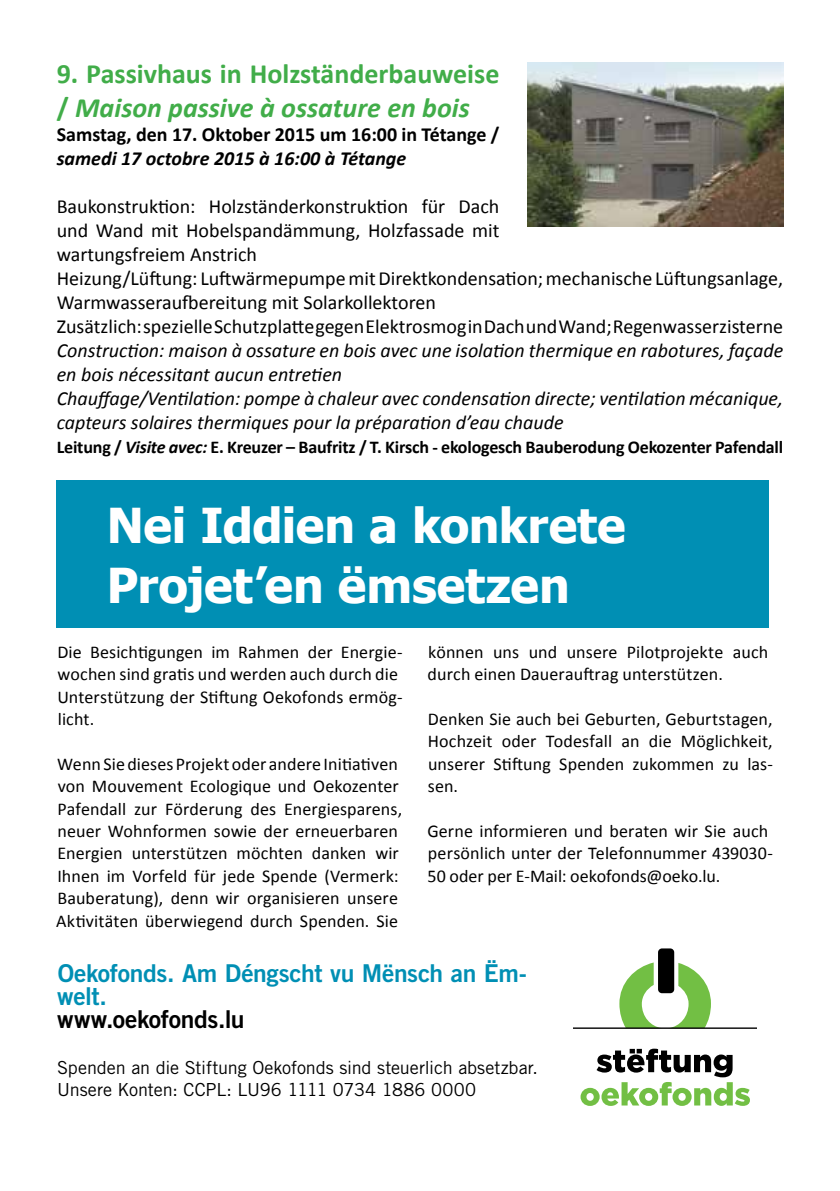
<style>
.page{position:relative;width:840px;height:1191px;background:#fff}
.page>*{position:absolute;margin:0;border:0;box-sizing:border-box;transform-origin:0 0}
.t1{font:700 48px/60px "Tahoma";letter-spacing:-.005em;color:#fff}
.t2{font:700 28px/33.6px "Calibri";color:#41ad49}
.t3{font:24.6px/23px "Trade Gothic LT Std Bd 2";letter-spacing:-.015em;color:#008fb4}
.t4{font:24.6px "Trade Gothic LT Std Bd 2";letter-spacing:-.015em;color:#000}
.t5{font:20px/24px "Calibri";color:#000}
.t6{font:italic 20px/24px "Calibri";color:#000}
.t7{font:700 20px "Calibri";color:#000}
.t8{font:italic 700 20px "Calibri";color:#000}
.t9{font:18px/22.4px "Calibri";letter-spacing:.005em;color:#000}
.t10{font:18px/22.4px "Trade Gothic LT Std";letter-spacing:-.005em;color:#000}
.t11{font:700 18px "Calibri";letter-spacing:-.01em;color:#000}
.s1{font-style:italic}
</style>
<div class="page">
<svg style="left:782px;top:82px;width:2px;height:92px"></svg>
<img style="left:527px;top:62px;width:255px;height:164px">
<div style="left:57px;top:480px;width:711px;height:147px;background:#008fb4"></div>
<div style="left:657px;top:948px;width:16px;height:45px;background:#000;border-radius:4px"></div>
<svg style="left:668px;top:963px;width:42px;height:64px"></svg>
<svg style="left:619px;top:962px;width:42px;height:65px"></svg>
<svg style="left:580px;top:1048px;width:169px;height:58px"></svg>
<hr style="left:573px;top:1027px;width:183px;height:1px;background:#000">
<h2 class="t2" style="left:57px;top:57px;width:444px">9. Passivhaus in Holzständerbauweise / <span class="s1">Maison passive à ossature en bois</span></h2>
<p class="t7" style="left:57px;top:122px;width:444px">Samstag, den 17. Oktober 2015 um 16:00 in Tétange /</p>
<p class="t8" style="left:57px;top:146px;width:351px">samedi 17 octobre 2015 à 16:00 à Tétange</p>
<p class="t5" style="left:57px;top:194px;width:727px">Baukonstruktion: Holzständerkonstruktion für Dach<br>und Wand mit Hobelspandämmung, Holzfassade mit<br>wartungsfreiem Anstrich<br>Heizung/Lüftung: Luftwärmepumpe mit Direktkondensation; mechanische Lüftungsanlage, Warmwasseraufbereitung mit Solarkollektoren<br>Zusätzlich: spezielle Schutzplatte gegen Elektrosmog in Dach und Wand; Regenwasserzisterne</p>
<p class="t6" style="left:57px;top:338px;width:727px">Construction: maison à ossature en bois avec une isolation thermique en rabotures, façade en bois nécessitant aucun entretien<br>Chauffage/Ventilation: pompe à chaleur avec condensation directe; ventilation mécanique, capteurs solaires thermiques pour la préparation d’eau chaude</p>
<p class="t11" style="left:57px;top:435px;width:727px">Leitung / <span class="s1">Visite avec:</span> E. Kreuzer – Baufritz / T. Kirsch - ekologesch Bauberodung Oekozenter Pafendall</p>
<h1 class="t1" style="left:107px;top:493px;width:520px">Nei Iddien a konkrete<br>Projet’en ëmsetzen</h1>
<p class="t9" style="left:57px;top:641px;width:346px">Die Besichtigungen im Rahmen der Energie&shy;wochen sind gratis und werden auch durch die Unterstützung der Stiftung Oekofonds ermög&shy;licht.</p>
<p class="t9" style="left:56px;top:752px;width:347px">Wenn Sie dieses Projekt oder andere Initiativen von Mouvement Ecologique und Oekozenter Pafendall zur Förderung des Energiesparens, neuer Wohnformen sowie der erneuerbaren Energien unterstützen möchten danken wir Ihnen im Vorfeld für jede Spende (Vermerk:<br>Bauberatung), denn wir organisieren unsere Aktivitäten überwiegend durch Spenden. Sie</p>
<p class="t9" style="left:427px;top:640px;width:342px">können uns und unsere Pilotprojekte auch durch einen Dauerauftrag unterstützen.</p>
<p class="t9" style="left:427px;top:708px;width:346px;text-align:justify">Denken Sie auch bei Geburten, Geburtstagen, Hochzeit oder Todesfall an die Möglichkeit, unserer Stiftung Spenden zukommen zu las&shy;sen.</p>
<p class="t9" style="left:427px;top:820px;width:347px">Gerne informieren und beraten wir Sie auch persönlich unter der Telefonnummer 439030-<br>50 oder per E-Mail: oekofonds@oeko.lu.</p>
<h3 class="t3" style="left:57px;top:961px;width:471px">Oekofonds. Am Déngscht vu Mënsch an Ëm&shy;welt.</h3>
<h3 class="t4" style="left:57px;top:1004px;width:189px">www.oekofonds.lu</h3>
<p class="t10" style="left:57px;top:1055px;width:482px">Spenden an die Stiftung Oekofonds sind steuerlich absetzbar.<br>Unsere Konten: CCPL: LU96 1111 0734 1886 0000</p>
</div>
